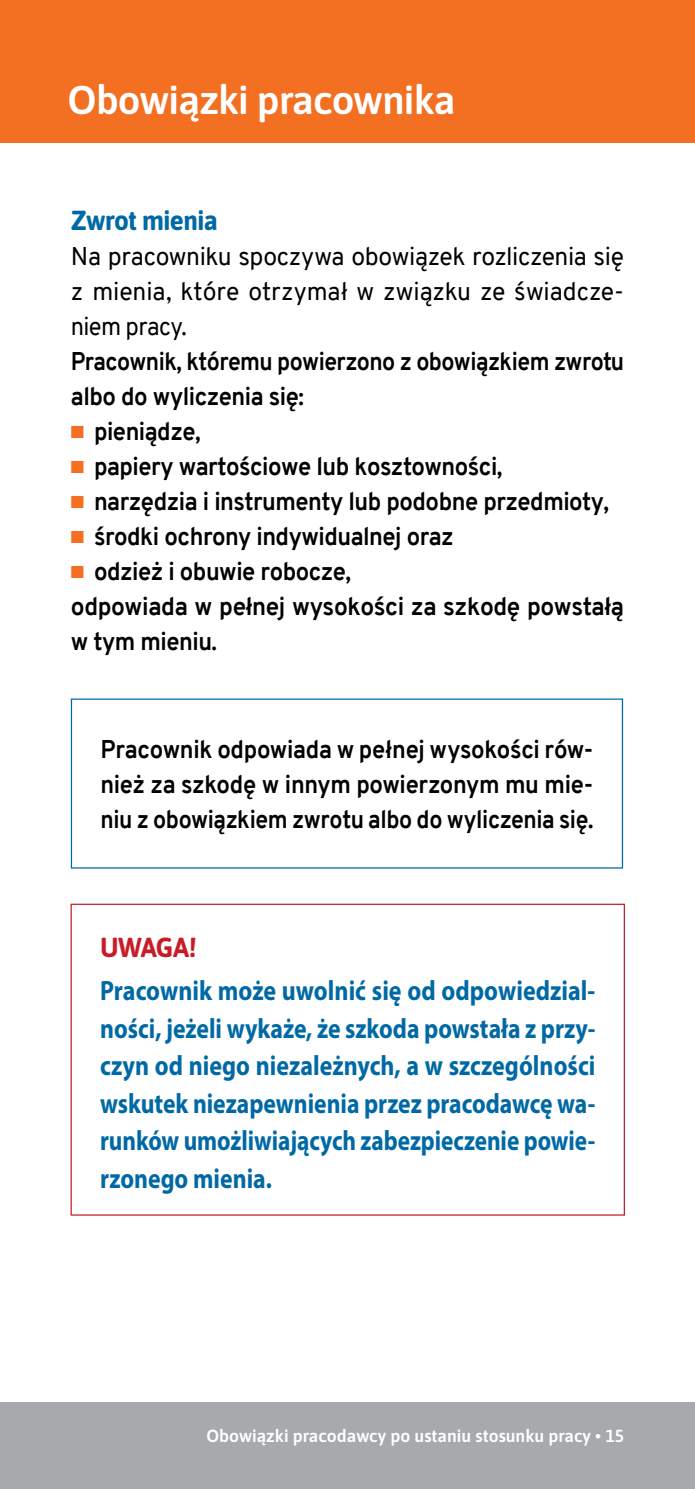
<style>
.page{position:relative;width:695px;height:1489px;background:#fff}
.page>*{position:absolute;margin:0;border:0;box-sizing:border-box;transform-origin:0 0}
.t1{font:600 40px "Asap";letter-spacing:-.02em;color:#fff}
.t2{font:700 28px/37.5px "Myriad Pro";color:#0069a5;text-align:justify;scale:.86 1}
.t3{font:700 27.5px "Asap";letter-spacing:-.025em;color:#0069a5;scale:.95 1}
.t4{font:700 27.5px "Asap";letter-spacing:-.03em;color:#c81d28;scale:.95 1}
.t5{font:700 25px/35px "Overpass";letter-spacing:-.02em;color:#000;scale:.95 1}
.t6{font:25px/35px "Overpass";letter-spacing:-.005em;color:#000;text-align:justify}
.t7{font:700 25px/35px "Overpass";letter-spacing:-.02em;color:#000;scale:.92 1}
.t8{font:600 17.5px "Asap";color:#fff}
.s1{color:#f36f21}
</style>
<div class="page">
<div style="left:0;top:0;width:694px;height:142px;background:#f36f21"></div>
<div style="left:0;top:1402px;width:694px;height:86px;background:#a7a9ac"></div>
<h1 class="t1" style="left:68px;top:72px;width:389px">Obowiązki pracownika</h1>
<p class="t3" style="left:71px;top:201px;width:156px">Zwrot mienia</p>
<p class="t6" style="left:71px;top:239px;width:554px">Na pracowniku spoczywa obowiązek rozliczenia się z mienia, które otrzymał w związku ze świadcze&shy;niem pracy.</p>
<p class="t7" style="left:71px;top:344px;width:602px">Pracownik, któremu powierzono z obowiązkiem zwrotu albo do wyliczenia się:</p>
<p class="t5" style="left:71px;top:414px;width:138px"><span class="s1">■</span> pieniądze,</p>
<p class="t5" style="left:71px;top:449px;width:456px"><span class="s1">■</span> papiery wartościowe lub kosztowności,</p>
<p class="t5" style="left:71px;top:484px;width:568px"><span class="s1">■</span> narzędzia i instrumenty lub podobne przedmioty,</p>
<p class="t5" style="left:71px;top:519px;width:404px"><span class="s1">■</span> środki ochrony indywidualnej oraz</p>
<p class="t5" style="left:71px;top:554px;width:583px"><span class="s1">■</span> odzież i obuwie robocze,<br>odpowiada w pełnej wysokości za szkodę powstałą w tym mieniu.</p>
<p class="t5" style="left:100px;top:731px;width:520px;text-align:justify">Pracownik odpowiada w pełnej wysokości rów&shy;nież za szkodę w innym powierzonym mu mie&shy;niu z obowiązkiem zwrotu albo do wyliczenia się.</p>
<p class="t4" style="left:100px;top:928px;width:103px">UWAGA!</p>
<p class="t2" style="left:100px;top:970px;width:577px">Pracownik może uwolnić się od odpowiedzial&shy;ności, jeżeli wykaże, że szkoda powstała z przy&shy;czyn od niego niezależnych, a w szczególności wskutek niezapewnienia przez pracodawcę wa&shy;runków umożliwiających zabezpieczenie powie&shy;rzonego mienia.</p>
<p class="t8" style="left:206px;top:1423px;width:419px">Obowiązki pracodawcy po ustaniu stosunku pracy • 15</p>
</div>
